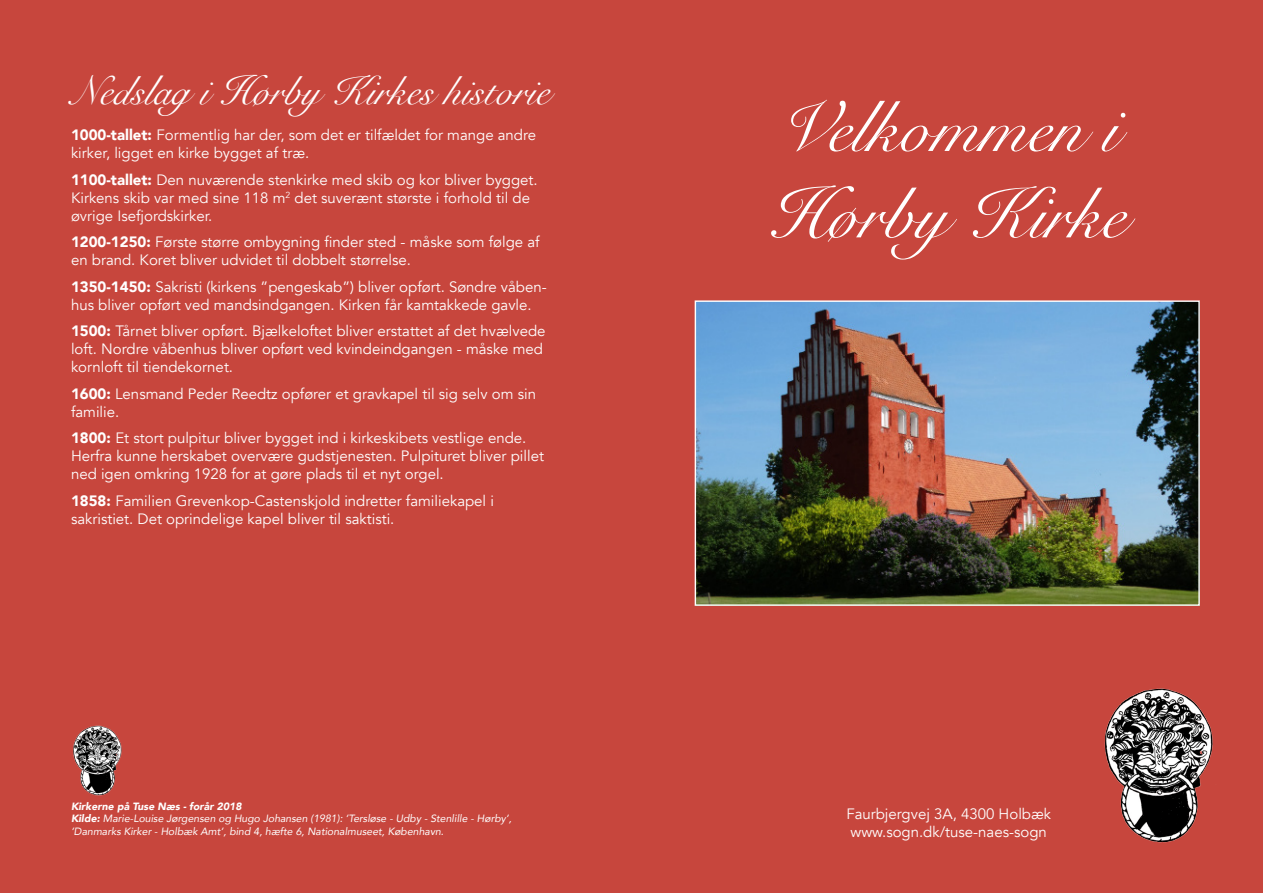
<style>
.page{position:relative;width:1263px;height:893px;background:#c7463d}
.page>*{position:absolute;margin:0;border:0;box-sizing:border-box;transform-origin:0 0}
.t1{font:72px "Snell Roundhand";color:#fff}
.t2{font:40.5px "Snell Roundhand";color:#fff}
.t3{font:15px/18px "Avenir";color:#fff}
.t4{font:italic 10.5px/12.6px "Avenir";color:#fff}
.t5{font:italic 900 10.5px "Avenir";color:#fff}
.s1{font-weight:900}
</style>
<div class="page">
<img style="left:697px;top:302px;width:501px;height:302px">
<div style="left:695px;top:300px;width:505px;height:306px;border:1px solid #fff"></div>
<img style="left:1100px;top:686px;width:117px;height:159px">
<img style="left:71px;top:725px;width:53px;height:71px">
<p class="t2" style="left:71px;top:59px;width:480px">Nedslag i Hørby Kirkes historie</p>
<p class="t3" style="left:71px;top:126px;width:467px"><span class="s1">1000-tallet:</span> Formentlig har der, som det er tilfældet for mange andre kirker, ligget en kirke bygget af træ.</p>
<p class="t3" style="left:71px;top:171px;width:468px"><span class="s1">1100-tallet:</span> Den nuværende stenkirke med skib og kor bliver bygget.<br>Kirkens skib var med sine 118 m<sup>2</sup> det suverænt største i forhold til de øvrige Isefjordskirker.</p>
<p class="t3" style="left:71px;top:233px;width:470px"><span class="s1">1200-1250:</span> Første større ombygning finder sted - måske som følge af en brand. Koret bliver udvidet til dobbelt størrelse.</p>
<p class="t3" style="left:71px;top:278px;width:477px"><span class="s1">1350-1450:</span> Sakristi (kirkens ”pengeskab”) bliver opført. Søndre våben&shy;hus bliver opført ved mandsindgangen. Kirken får kamtakkede gavle.</p>
<p class="t3" style="left:71px;top:322px;width:476px"><span class="s1">1500:</span> Tårnet bliver opført. Bjælkeloftet bliver erstattet af det hvælvede loft. Nordre våbenhus bliver opført ved kvindeindgangen - måske med kornloft til tiendekornet.</p>
<p class="t3" style="left:71px;top:385px;width:466px"><span class="s1">1600:</span> Lensmand Peder Reedtz opfører et gravkapel til sig selv om sin familie.</p>
<p class="t3" style="left:71px;top:429px;width:474px"><span class="s1">1800:</span> Et stort pulpitur bliver bygget ind i kirkeskibets vestlige ende.<br>Herfra kunne herskabet overvære gudstjenesten. Pulpituret bliver pillet ned igen omkring 1928 for at gøre plads til et nyt orgel.</p>
<p class="t3" style="left:71px;top:492px;width:424px"><span class="s1">1858:</span> Familien Grevenkop-Castenskjold indretter familiekapel i sakristiet. Det oprindelige kapel bliver til saktisti.</p>
<p class="t1" style="left:776px;top:70px;width:343px">Velkommen i</p>
<p class="t1" style="left:768px;top:157px;width:359px">Hørby Kirke</p>
<p class="t5" style="left:71px;top:797px;width:172px">Kirkerne på Tuse Næs - forår 2018</p>
<p class="t4" style="left:71px;top:812px;width:442px"><span class="s1">Kilde:</span> Marie-Louise Jørgensen og Hugo Johansen (1981): ’Tersløse - Udby - Stenlille - Hørby’, ’Danmarks Kirker - Holbæk Amt’, bind 4, hæfte 6, Nationalmuseet, København.</p>
<p class="t3" style="left:846px;top:805px;width:206px">Faurbjergvej 3A, 4300 Holbæk</p>
<p class="t3" style="left:850px;top:823px;width:198px">www.sogn.dk/tuse-naes-sogn</p>
</div>
